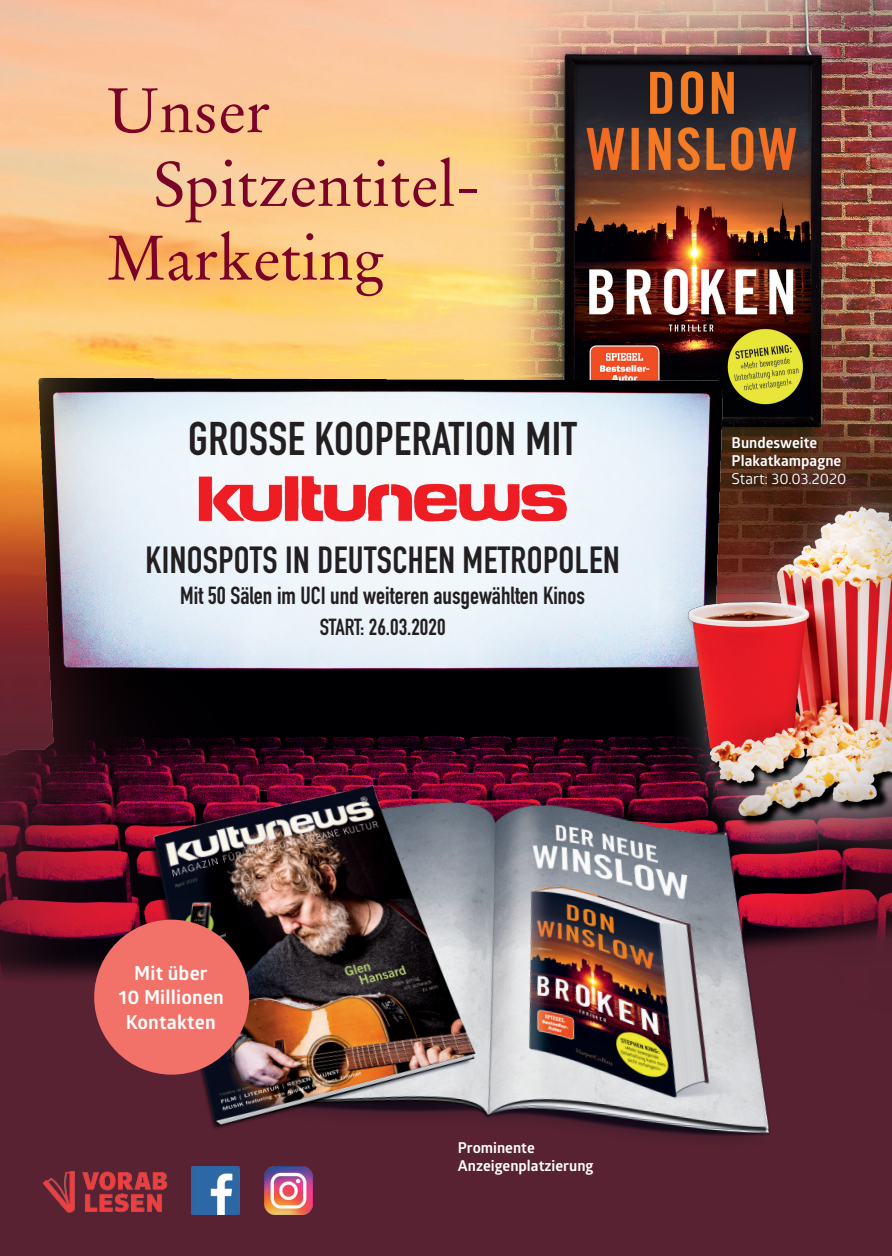
<style>
.page{position:relative;width:892px;height:1256px;background:#fff}
.page>*{position:absolute;margin:0;border:0;box-sizing:border-box;transform-origin:0 0}
.t1{font:62.4px "Stempel Garamond LT Pro";color:#7b0327}
.t2{font:700 46.5px "DIN Condensed";letter-spacing:.01em;color:#231f20}
.t3{font:700 37.2px "DIN Condensed";letter-spacing:.01em;color:#231f20}
.t4{font:700 24.3px "DIN Condensed";color:#231f20}
.t5{font:700 22.95px "DIN Condensed";color:#231f20}
.t6{font:700 19.5px/24.3px "Glober";letter-spacing:.01em;color:#fff;text-align:center}
.t7{font:700 15px/18px "Glober";color:#fff}
.t8{font:15px "Glober";color:#fff}
</style>
<div class="page">
<img style="left:0;top:0;width:892px;height:1256px">
<img style="left:237px;top:0;width:655px;height:310px">
<img style="left:0;top:310px;width:892px;height:744px">
<img style="left:197px;top:474px;width:371px;height:50px">
<img style="left:36px;top:702px;width:779px;height:515px">
<svg style="left:656px;top:475px;width:236px;height:402px;background:#7e5668"></svg>
<div style="left:682px;top:468px;width:210px;height:365px;background:#999b9e;opacity:.45"></div>
<div style="left:94px;top:920px;width:155px;height:155px;background:#f27169;border-radius:50%"></div>
<h1 class="t1" style="left:107px;top:70px;width:164px">Unser</h1>
<h1 class="t1" style="left:154px;top:144px;width:327px">Spitzentitel-</h1>
<h1 class="t1" style="left:107px;top:218px;width:279px">Marketing</h1>
<h2 class="t2" style="left:188px;top:407px;width:390px">GROSSE KOOPERATION MIT</h2>
<h3 class="t3" style="left:145px;top:535px;width:476px">KINOSPOTS IN DEUTSCHEN METROPOLEN</h3>
<h3 class="t4" style="left:180px;top:579px;width:406px">Mit 50 Sälen im UCI und weiteren ausgewählten Kinos</h3>
<h3 class="t5" style="left:320px;top:612px;width:127px">START: 26.03.2020</h3>
<p class="t7" style="left:731px;top:433px;width:111px">Bundesweite<br>Plakatkampagne</p>
<p class="t8" style="left:731px;top:468px;width:116px">Start: 30.03.2020</p>
<h3 class="t6" style="left:119px;top:961px;width:106px">Mit über<br>10 Millionen<br>Kontakten</h3>
<p class="t7" style="left:458px;top:1138px;width:137px">Prominente<br>Anzeigenplatzierung</p>
</div>
